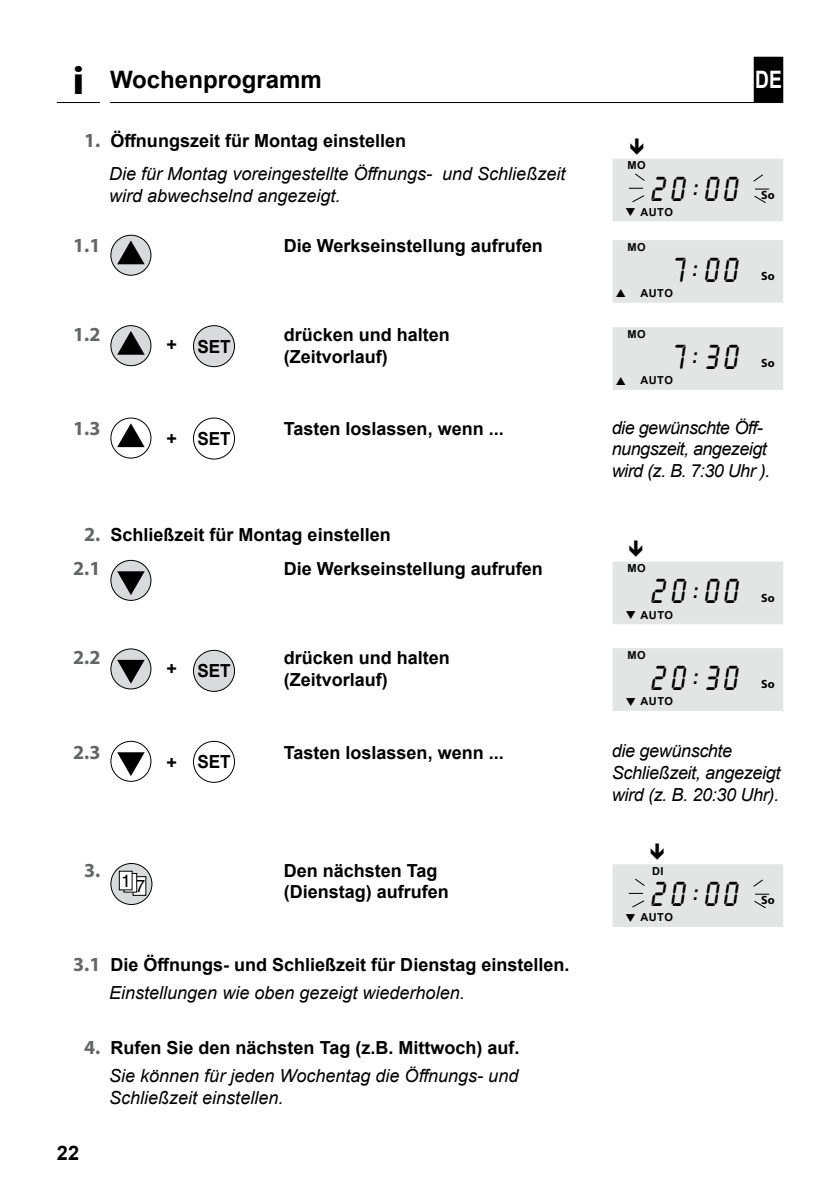
<style>
.page{position:relative;width:840px;height:1191px;background:#fff}
.page>*{position:absolute;margin:0;border:0;box-sizing:border-box;transform-origin:0 0}
.t1{font:36px "Lcd D";letter-spacing:.15em;color:#000;scale:.85 1}
.t2{font:700 24px "Arial";color:#000}
.t3{font:700 24px "Arial";color:#fff;scale:.8 1}
.t4{font:700 20px "Myriad Pro";color:#646567}
.t5{font:700 20px "Arial";color:#000}
.t6{font:700 18px/21.6px "Arial";color:#000}
.t7{font:italic 18px/33.4px "Arial";color:#000}
.t8{font:italic 18px/21.6px "Arial";letter-spacing:-.03em;color:#000}
.t9{font:italic 18px/21.6px "Arial";letter-spacing:-.02em;color:#000}
.t10{font:17.4px "Helvetica";color:#000}
.t11{font:700 12px "Myriad Pro";letter-spacing:.005em;color:#000}
.t12{font:700 11px "Arial";letter-spacing:.045em;color:#000}
.s1{font-family:"Myriad Pro";font-size:40px}
.s2{font-family:"Myriad Pro";font-weight:700;font-style:normal;font-size:20px;color:#646567}
.s3{font-weight:700;font-style:normal}
.s4{font-family:"Myriad Pro";font-size:20px;color:#646567}
.s5{font-weight:400;font-style:italic}
.s6{color:#e3e4e4}
</style>
<div class="page">
<svg style="left:111px;top:235px;width:40px;height:40px"></svg>
<div style="left:110px;top:235px;width:41px;height:41px;border:1px solid #000;border-radius:50%"></div>
<svg style="left:117px;top:240px;width:28px;height:24px"></svg>
<div style="left:111px;top:326px;width:40px;height:40px;background:#d9dadb;border-radius:50%"></div>
<div style="left:110px;top:325px;width:41px;height:41px;border:1px solid #000;border-radius:50%"></div>
<svg style="left:117px;top:331px;width:28px;height:24px"></svg>
<div style="left:193px;top:326px;width:41px;height:41px;background:#d9dadb;border-radius:50%"></div>
<div style="left:193px;top:325px;width:42px;height:42px;border:1px solid #000;border-radius:50%"></div>
<svg style="left:111px;top:418px;width:40px;height:40px"></svg>
<div style="left:110px;top:417px;width:41px;height:41px;border:1px solid #000;border-radius:50%"></div>
<svg style="left:117px;top:423px;width:28px;height:24px"></svg>
<div style="left:193px;top:417px;width:42px;height:42px;border:1px solid #000;border-radius:50%"></div>
<div style="left:111px;top:560px;width:40px;height:40px;background:#d9dadb;border-radius:50%"></div>
<div style="left:110px;top:560px;width:41px;height:41px;border:1px solid #000;border-radius:50%"></div>
<svg style="left:117px;top:571px;width:28px;height:24px"></svg>
<svg style="left:111px;top:649px;width:40px;height:40px"></svg>
<div style="left:110px;top:648px;width:41px;height:41px;border:1px solid #000;border-radius:50%"></div>
<svg style="left:117px;top:660px;width:28px;height:23px"></svg>
<div style="left:193px;top:650px;width:41px;height:41px;background:#d9dadb;border-radius:50%"></div>
<div style="left:193px;top:650px;width:42px;height:42px;border:1px solid #000;border-radius:50%"></div>
<div style="left:110px;top:741px;width:41px;height:41px;border:1px solid #000;border-radius:50%"></div>
<svg style="left:117px;top:752px;width:28px;height:24px"></svg>
<div style="left:193px;top:741px;width:42px;height:42px;border:1px solid #000;border-radius:50%"></div>
<svg style="left:111px;top:863px;width:41px;height:41px"></svg>
<div style="left:110px;top:863px;width:42px;height:42px;border:1px solid #000;border-radius:50%"></div>
<svg style="left:133px;top:876px;width:13px;height:19px"></svg>
<svg style="left:124px;top:873px;width:13px;height:19px"></svg>
<div style="left:119px;top:871px;width:13px;height:19px;background:#fff;border:1px solid #000"></div>
<div style="left:612px;top:240px;width:170px;height:63px;background:#e3e4e4"></div>
<div style="left:612px;top:327px;width:170px;height:63px;background:#e3e4e4"></div>
<div style="left:612px;top:561px;width:170px;height:63px;background:#e3e4e4;border:1px solid #e3e4e4"></div>
<div style="left:612px;top:648px;width:170px;height:63px;background:#e3e4e4"></div>
<div style="left:612px;top:864px;width:170px;height:63px;background:#e3e4e4"></div>
<div style="left:612px;top:159px;width:170px;height:62px;background:#e3e4e4"></div>
<svg style="left:635px;top:173px;width:10px;height:8px"></svg>
<svg style="left:753px;top:174px;width:10px;height:8px"></svg>
<svg style="left:754px;top:189px;width:14px;height:14px"></svg>
<svg style="left:635px;top:878px;width:10px;height:8px"></svg>
<svg style="left:753px;top:879px;width:10px;height:8px"></svg>
<svg style="left:755px;top:893px;width:13px;height:1px"></svg>
<svg style="left:754px;top:901px;width:12px;height:8px"></svg>
<div style="left:754px;top:58px;width:27px;height:43px;background:#000"></div>
<div style="left:753px;top:57px;width:29px;height:45px;border:2px solid #000"></div>
<hr style="left:110px;top:102px;width:672px;height:1px;background:#000">
<hr style="left:57px;top:102px;width:43px;height:1px;background:#000">
<svg style="left:628px;top:893px;width:17px;height:15px"></svg>
<svg style="left:628px;top:188px;width:17px;height:15px"></svg>
<h2 class="t2" style="left:72px;top:63px;width:251px"><span class="s1">i</span> Wochenprogramm</h2>
<p class="t7" style="left:109px;top:124px;width:457px;text-indent:-25px"><span class="s2">1.</span> <span class="s3">Öffnungszeit für Montag einstellen<br></span>Die für Montag voreingestellte Öffnungs- und Schließzeit</p>
<p class="t7" style="left:109px;top:179px;width:233px">wird abwechselnd angezeigt.</p>
<p class="t4" style="left:73px;top:234px;width:29px">1.1</p>
<p class="t6" style="left:283px;top:235px;width:260px">Die Werkseinstellung aufrufen</p>
<p class="t4" style="left:73px;top:323px;width:29px">1.2</p>
<p class="t4" style="left:73px;top:417px;width:29px">1.3</p>
<p class="t6" style="left:166px;top:336px;width:66px">+ SET</p>
<p class="t6" style="left:283px;top:324px;width:168px">drücken und halten (Zeitvorlauf)</p>
<p class="t6" style="left:166px;top:428px;width:66px">+ SET</p>
<p class="t6" style="left:283px;top:418px;width:221px">Tasten loslassen, wenn ...</p>
<p class="t6" style="left:84px;top:524px;width:308px"><span class="s4">2.</span> Schließzeit für Montag einstellen</p>
<p class="t4" style="left:73px;top:557px;width:29px">2.1</p>
<p class="t6" style="left:283px;top:558px;width:260px">Die Werkseinstellung aufrufen</p>
<p class="t4" style="left:73px;top:646px;width:29px">2.2</p>
<p class="t4" style="left:73px;top:741px;width:29px">2.3</p>
<p class="t6" style="left:166px;top:660px;width:66px">+ SET</p>
<p class="t6" style="left:166px;top:751px;width:66px">+ SET</p>
<p class="t6" style="left:283px;top:647px;width:168px">drücken und halten (Zeitvorlauf)</p>
<p class="t6" style="left:283px;top:742px;width:221px">Tasten loslassen, wenn ...</p>
<p class="t4" style="left:84px;top:858px;width:18px">3.</p>
<p class="t10" style="left:121px;top:873px;width:26px">1 7</p>
<p class="t6" style="left:283px;top:859px;width:167px">Den nächsten Tag (Dienstag) aufrufen</p>
<p class="t6" style="left:109px;top:951px;width:461px;line-height:27.8px;text-indent:-36px"><span class="s4">3.1</span> Die Öffnungs- und Schließzeit für Dienstag einstellen.<br><span class="s5">Einstellungen wie oben gezeigt wiederholen.</span></p>
<p class="t7" style="left:84px;top:1034px;width:436px;line-height:27.8px;text-align:right"><span class="s2">4.</span> <span class="s3">Rufen Sie den nächsten Tag (z.B. Mittwoch) auf.<br></span>Sie können für jeden Wochentag die Öffnungs- und</p>
<p class="t7" style="left:109px;top:1081px;width:176px">Schließzeit einstellen.</p>
<p class="t5" style="left:57px;top:1139px;width:24px">22</p>
<h2 class="t3" style="left:754px;top:63px;width:35px">DE</h2>
<h1 class="t1" style="left:649px;top:171px;width:104px">20:00</h1>
<p class="t12" style="left:625px;top:204px;width:49px">❑ AUTO</p>
<h1 class="t1" style="left:658px;top:252px;width:94px"><span class="s6">i</span>7:00</h1>
<p class="t12" style="left:625px;top:285px;width:49px"><span class="s6">❑</span> AUTO</p>
<h1 class="t1" style="left:658px;top:339px;width:94px"><span class="s6">i</span>7:30</h1>
<p class="t12" style="left:625px;top:372px;width:49px"><span class="s6">❑</span> AUTO</p>
<p class="t11" style="left:760px;top:188px;width:15px">So</p>
<p class="t11" style="left:760px;top:269px;width:15px">So</p>
<p class="t11" style="left:760px;top:356px;width:15px">So</p>
<p class="t8" style="left:611px;top:417px;width:160px">die gewünschte Öff&shy;nungszeit, angezeigt wird (z. B. 7:30 Uhr ).</p>
<h1 class="t1" style="left:649px;top:573px;width:104px">20:00</h1>
<p class="t12" style="left:625px;top:607px;width:49px">❑ AUTO</p>
<h1 class="t1" style="left:649px;top:660px;width:104px">20:30</h1>
<p class="t12" style="left:625px;top:693px;width:49px">❑ AUTO</p>
<p class="t11" style="left:760px;top:591px;width:15px">So</p>
<p class="t11" style="left:760px;top:677px;width:15px">So</p>
<p class="t9" style="left:611px;top:740px;width:170px">die gewünschte<br>Schließzeit, angezeigt wird (z. B. 20:30 Uhr).</p>
<h1 class="t1" style="left:649px;top:876px;width:104px">20:00</h1>
<p class="t12" style="left:625px;top:909px;width:49px">❑ AUTO</p>
<p class="t11" style="left:760px;top:893px;width:15px">So</p>
</div>
